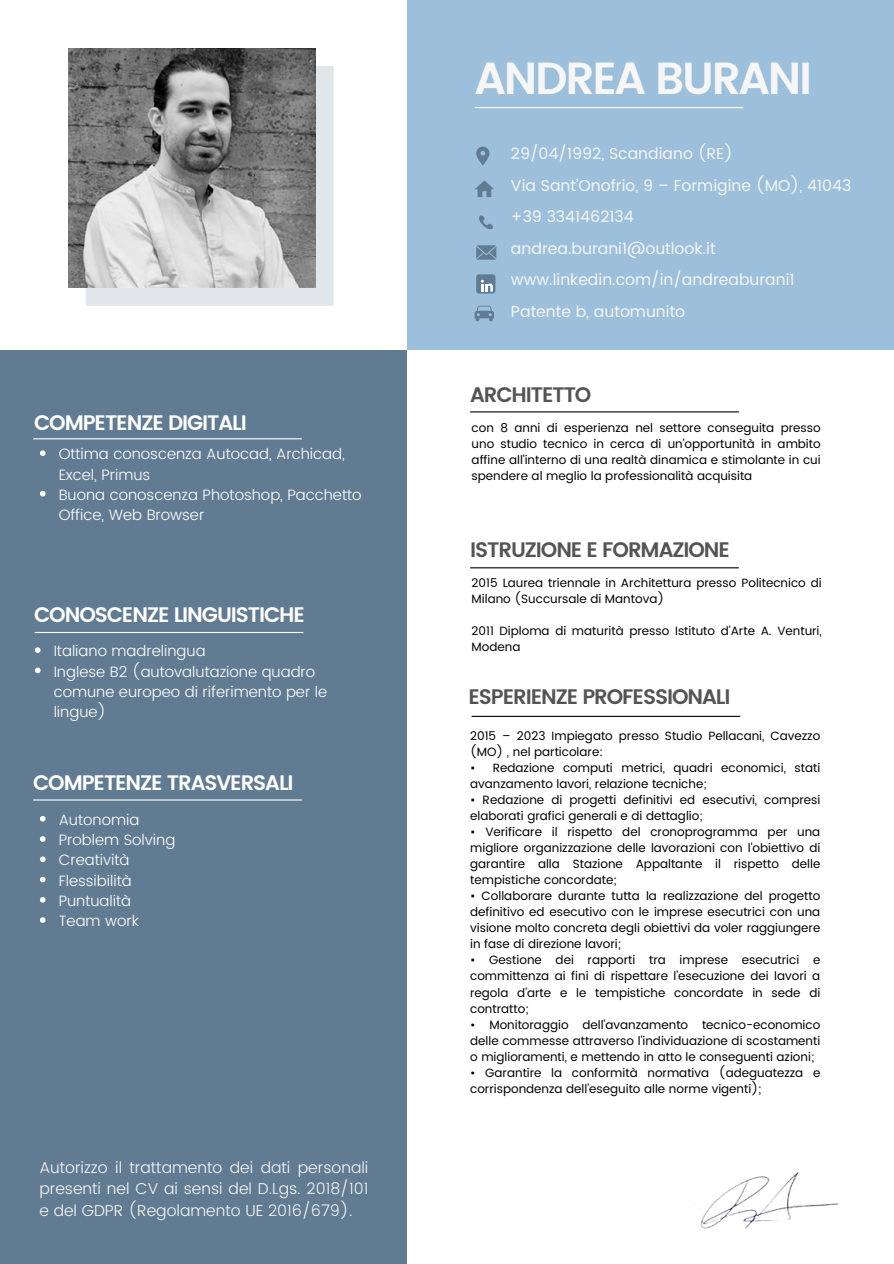
<style>
.page{position:relative;width:894px;height:1264px;background:#fff}
.page>*{position:absolute;margin:0;border:0;box-sizing:border-box;transform-origin:0 0}
.t1{font:600 44.85px "Poppins";letter-spacing:-.05em;color:#f6f6f6}
.t2{font:600 21px "Poppins";letter-spacing:-.05em;color:#fff}
.t3{font:600 21px "Poppins";letter-spacing:-.05em;color:#545454}
.t4{font:15.75px "Poppins";color:#f6f6f6}
.t5{font:300 15.75px/21.5px "Poppins";color:#f6f6f6;text-align:justify}
.t6{font:300 15px/20.2px "Poppins";color:#fff}
.t7{font:12px/16px "Poppins";color:#000}
</style>
<div class="page">
<div style="left:0;top:349px;width:407px;height:914px;background:#617c92"></div>
<div style="left:407px;top:0;width:486px;height:349px;background:#9cbfdb"></div>
<hr style="left:474px;top:107px;width:269px;height:1px;background:#fff">
<hr style="left:470px;top:567px;width:268px;height:1px;background:#000">
<svg style="left:479px;top:215px;width:14px;height:15px"></svg>
<svg style="left:476px;top:147px;width:13px;height:18px"></svg>
<div style="left:86px;top:66px;width:247px;height:240px;background:#e0e6e9"></div>
<img style="left:68px;top:48px;width:247px;height:240px">
<svg style="left:475px;top:180px;width:18px;height:17px"></svg>
<svg style="left:476px;top:245px;width:20px;height:15px"></svg>
<svg style="left:474px;top:306px;width:19px;height:15px"></svg>
<hr style="left:33px;top:438px;width:269px;height:1px;background:#fff">
<hr style="left:33px;top:799px;width:269px;height:1px;background:#fff">
<hr style="left:35px;top:632px;width:268px;height:1px;background:#fff">
<hr style="left:471px;top:715px;width:269px;height:2px;background:#000">
<hr style="left:470px;top:411px;width:268px;height:1px;background:#000">
<img style="left:693px;top:1172px;width:146px;height:57px">
<div style="left:476px;top:274px;width:19px;height:19px;background:#617c92;border-radius:3px"></div>
<svg style="left:481px;top:280px;width:12px;height:12px"></svg>
<svg style="left:40px;top:450px;width:6px;height:6px"></svg>
<svg style="left:40px;top:491px;width:6px;height:5px"></svg>
<svg style="left:40px;top:816px;width:6px;height:5px"></svg>
<svg style="left:40px;top:836px;width:6px;height:5px"></svg>
<svg style="left:40px;top:856px;width:6px;height:6px"></svg>
<svg style="left:40px;top:876px;width:6px;height:6px"></svg>
<svg style="left:40px;top:897px;width:6px;height:5px"></svg>
<svg style="left:40px;top:917px;width:6px;height:5px"></svg>
<svg style="left:35px;top:647px;width:6px;height:6px"></svg>
<svg style="left:35px;top:667px;width:6px;height:6px"></svg>
<h3 class="t2" style="left:34px;top:410px;width:214px">COMPETENZE DIGITALI</h3>
<h3 class="t6" style="left:59px;top:444px;width:287px">Ottima conoscenza Autocad, Archicad,<br>Excel, Primus</h3>
<h2 class="t6" style="left:59px;top:484px;width:304px">Buona conoscenza Photoshop, Pacchetto<br>Office, Web Browser</h2>
<p class="t2" style="left:34px;top:603px;width:272px">CONOSCENZE LINGUISTICHE</p>
<p class="t6" style="left:54px;top:641px;width:153px">Italiano madrelingua</p>
<p class="t6" style="left:54px;top:661px;width:275px">Inglese B2 (autovalutazione quadro comune europeo di riferimento per le lingue)</p>
<p class="t2" style="left:33px;top:770px;width:262px">COMPETENZE TRASVERSALI</p>
<p class="t6" style="left:59px;top:809px;width:82px">Autonomia</p>
<h2 class="t6" style="left:59px;top:830px;width:118px">Problem Solving</h2>
<p class="t6" style="left:59px;top:850px;width:72px">Creatività</p>
<p class="t6" style="left:59px;top:870px;width:75px">Flessibilità</p>
<h2 class="t6" style="left:59px;top:890px;width:74px">Puntualità</h2>
<p class="t6" style="left:59px;top:911px;width:82px">Team work</p>
<p class="t5" style="left:39px;top:1156px;width:330px">Autorizzo il trattamento dei dati personali presenti nel CV ai sensi del D.Lgs. 2018/101 e del GDPR (Regolamento UE 2016/679).</p>
<p class="t1" style="left:474px;top:52px;width:339px">ANDREA BURANI</p>
<p class="t4" style="left:511px;top:144px;width:223px">29/04/1992, Scandiano (RE)</p>
<p class="t4" style="left:511px;top:176px;width:342px">Via Sant’Onofrio, 9 – Formigine (MO), 41043</p>
<h3 class="t4" style="left:511px;top:207px;width:124px">+39 3341462134</h3>
<h3 class="t4" style="left:511px;top:239px;width:206px">andrea.burani1@outlook.it</h3>
<h3 class="t4" style="left:511px;top:270px;width:285px">www.linkedin.com/in/andreaburani1</h3>
<h3 class="t4" style="left:511px;top:302px;width:176px">Patente b, automunito</h3>
<p class="t3" style="left:470px;top:382px;width:123px">ARCHITETTO</p>
<p class="t7" style="left:471px;top:420px;width:350px;text-align:justify">con 8 anni di esperienza nel settore conseguita presso uno studio tecnico in cerca di un’opportunità in ambito affine all’interno di una realtà dinamica e stimolante in cui spendere al meglio la professionalità acquisita</p>
<p class="t3" style="left:470px;top:537px;width:261px">ISTRUZIONE E FORMAZIONE</p>
<p class="t7" style="left:471px;top:574px;width:351px">2015 Laurea triennale in Architettura presso Politecnico di<br>Milano (Succursale di Mantova)</p>
<p class="t7" style="left:471px;top:622px;width:351px">2011 Diploma di maturità presso Istituto d’Arte A. Venturi,<br>Modena</p>
<h3 class="t3" style="left:468px;top:684px;width:264px">ESPERIENZE PROFESSIONALI</h3>
<h2 class="t7" style="left:470px;top:728px;width:351px">2015 – 2023 Impiegato presso Studio Pellacani, Cavezzo (MO) , nel particolare:</h2>
<p class="t7" style="left:470px;top:760px;width:351px">• Redazione computi metrici, quadri economici, stati avanzamento lavori, relazione tecniche;</p>
<h2 class="t7" style="left:470px;top:792px;width:351px">• Redazione di progetti definitivi ed esecutivi, compresi elaborati grafici generali e di dettaglio;</h2>
<p class="t7" style="left:470px;top:824px;width:351px;text-align:justify">• Verificare il rispetto del cronoprogramma per una migliore organizzazione delle lavorazioni con l'obiettivo di garantire alla Stazione Appaltante il rispetto delle tempistiche concordate;</p>
<p class="t7" style="left:470px;top:888px;width:351px;text-align:justify">• Collaborare durante tutta la realizzazione del progetto definitivo ed esecutivo con le imprese esecutrici con una visione molto concreta degli obiettivi da voler raggiungere in fase di direzione lavori;</p>
<h2 class="t7" style="left:470px;top:952px;width:351px;text-align:justify">• Gestione dei rapporti tra imprese esecutrici e committenza ai fini di rispettare l’esecuzione dei lavori a regola d’arte e le tempistiche concordate in sede di contratto;</h2>
<p class="t7" style="left:470px;top:1016px;width:351px;text-align:justify">• Monitoraggio dell'avanzamento tecnico-economico delle commesse attraverso l'individuazione di scostamenti o miglioramenti, e mettendo in atto le conseguenti azioni;</p>
<p class="t7" style="left:470px;top:1064px;width:351px">• Garantire la conformità normativa (adeguatezza e corrispondenza dell'eseguito alle norme vigenti);</p>
</div>
